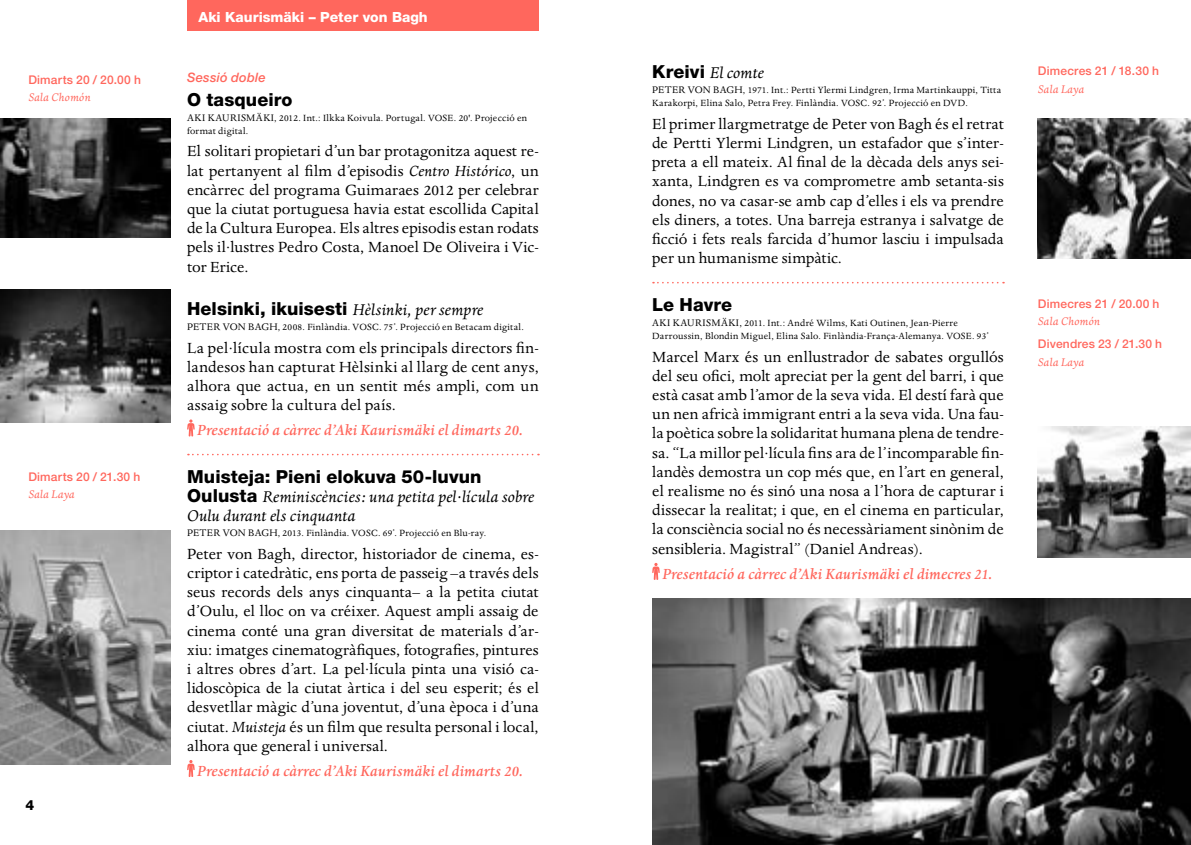
<style>
.page{position:relative;width:1191px;height:845px;background:#fff}
.page>*{position:absolute;margin:0;border:0;box-sizing:border-box;transform-origin:0 0}
.t1{font:800 18px "Helvetica Neue LT";color:#000}
.t2{font:italic 18px/19.2px "Dante";letter-spacing:.005em;color:#000}
.t3{font:17px/19.2px "Dante";letter-spacing:.005em;color:#000;text-align:justify}
.t4{font:italic 500 17px "Dante";letter-spacing:.005em;color:#ff675d}
.t5{font:800 14px "Helvetica Neue LT";color:#fff}
.t6{font:800 14px "Helvetica Neue LT";color:#000}
.t7{font:italic 500 13px "Helvetica Neue LT";letter-spacing:.01em;color:#ff675d}
.t8{font:italic 12.8px "Dante";letter-spacing:.015em;color:#ff675d}
.t9{font:500 12px "Helvetica Neue LT";letter-spacing:.015em;color:#ff675d}
.t10{font:11px "Dante";letter-spacing:.03em;color:#000}
.t11{font:10.4px/13px "Dante";letter-spacing:.025em;color:#000}
.s1{font-size:11px}
.s2{font-style:italic}
.s3{font-family:"Dante";font-weight:400;font-style:italic}
.s4{font-family:"Helvetica Neue LT";font-weight:800;font-style:normal}
</style>
<div class="page">
<div style="left:187px;top:0;width:352px;height:30px;background:#ff675d"></div>
<img style="left:0;top:118px;width:170px;height:120px">
<img style="left:1037px;top:118px;width:154px;height:141px">
<img style="left:1037px;top:426px;width:154px;height:132px">
<img style="left:0;top:289px;width:170px;height:133px">
<img style="left:0;top:530px;width:170px;height:234px">
<img style="left:652px;top:598px;width:539px;height:247px">
<svg style="left:188px;top:454px;width:351px;height:1px"></svg>
<svg style="left:187px;top:419px;width:8px;height:18px"></svg>
<svg style="left:187px;top:760px;width:8px;height:17px"></svg>
<svg style="left:653px;top:282px;width:351px;height:1px"></svg>
<svg style="left:652px;top:563px;width:7px;height:17px"></svg>
<p class="t9" style="left:28px;top:72px;width:114px">Dimarts 20 / 20.00 h</p>
<p class="t8" style="left:28px;top:90px;width:64px">Sala Chomón</p>
<p class="t9" style="left:28px;top:470px;width:113px">Dimarts 20 / 21.30 h</p>
<p class="t8" style="left:28px;top:487px;width:48px">Sala Laya</p>
<p class="t6" style="left:26px;top:797px;width:10px">4</p>
<p class="t5" style="left:198px;top:9px;width:231px">Aki Kaurismäki – Peter von Bagh</p>
<p class="t7" style="left:187px;top:70px;width:80px">Sessió doble</p>
<p class="t1" style="left:187px;top:88px;width:107px">O tasqueiro</p>
<p class="t11" style="left:187px;top:112px;width:341px"><span class="s1">Aki Kaurismäki</span>, 2012. Int.: Ilkka Koivula. Portugal. VOSE. 20'. Projecció en format digital.</p>
<p class="t3" style="left:187px;top:142px;width:353px">El solitari propietari d’un bar protagonitza aquest re&shy;lat pertanyent al film d’episodis <span class="s2">Centro Histórico</span>, un encàrrec del programa Guimaraes 2012 per celebrar que la ciutat portuguesa havia estat escollida Capital de la Cultura Europea. Els altres episodis estan rodats pels il·lustres Pedro Costa, Manoel De Oliveira i Vic&shy;tor Erice.</p>
<p class="t1" style="left:187px;top:298px;width:298px">Helsinki, ikuisesti <span class="s3">Hèlsinki, per sempre</span></p>
<p class="t10" style="left:187px;top:321px;width:77px">Peter von Bagh</p>
<p class="t11" style="left:278px;top:321px;width:247px">, 2008. Finlàndia. VOSC. 75’. Projecció en Betacam digital.</p>
<p class="t3" style="left:187px;top:339px;width:353px">La pel·lícula mostra com els principals directors fin&shy;landesos han capturat Hèlsinki al llarg de cent anys, alhora que actua, en un sentit més ampli, com un assaig sobre la cultura del país.</p>
<p class="t4" style="left:197px;top:421px;width:328px">Presentació a càrrec d’Aki Kaurismäki el dimarts 20.</p>
<p class="t1" style="left:187px;top:465px;width:296px">Muisteja: Pieni elokuva 50-luvun</p>
<p class="t2" style="left:187px;top:487px;width:349px"><span class="s4">Oulusta</span> Reminiscències: una petita pel·lícula sobre<br>Oulu durant els cinquanta</p>
<p class="t10" style="left:187px;top:527px;width:77px">Peter von Bagh</p>
<p class="t11" style="left:278px;top:527px;width:210px">, 2013. Finlàndia. VOSC. 69’. Projecció en Blu-ray.</p>
<p class="t3" style="left:187px;top:545px;width:353px">Peter von Bagh, director, historiador de cinema, es&shy;criptor i catedràtic, ens porta de passeig –a través dels seus records dels anys cinquanta– a la petita ciutat d’Oulu, el lloc on va créixer. Aquest ampli assaig de cinema conté una gran diversitat de materials d’ar&shy;xiu: imatges cinematogràfiques, fotografies, pintures i altres obres d’art. La pel·lícula pinta una visió ca&shy;lidoscòpica de la ciutat àrtica i del seu esperit; és el desvetllar màgic d’una joventut, d’una època i d’una ciutat. <span class="s2">Muisteja</span> és un film que resulta personal i local, alhora que general i universal.</p>
<p class="t4" style="left:197px;top:761px;width:328px">Presentació a càrrec d’Aki Kaurismäki el dimarts 20.</p>
<p class="t2" style="left:652px;top:63px;width:113px"><span class="s4">Kreivi</span> El comte</p>
<p class="t10" style="left:652px;top:84px;width:77px">Peter von Bagh</p>
<p class="t11" style="left:652px;top:84px;width:350px;text-indent:91px">, 1971. Int.: Pertti Ylermi Lindgren, Irma Martinkauppi, Titta<br>Karakorpi, Elina Salo, Petra Frey. Finlàndia. VOSC. 92’. Projecció en DVD.</p>
<p class="t3" style="left:652px;top:115px;width:353px">El primer llargmetratge de Peter von Bagh és el retrat de Pertti Ylermi Lindgren, un estafador que s’inter&shy;preta a ell mateix. Al final de la dècada dels anys sei&shy;xanta, Lindgren es va comprometre amb setanta-sis dones, no va casar-se amb cap d’elles i els va prendre els diners, a totes. Una barreja estranya i salvatge de ficció i fets reals farcida d’humor lasciu i impulsada per un humanisme simpàtic.</p>
<p class="t1" style="left:652px;top:293px;width:81px">Le Havre</p>
<p class="t11" style="left:652px;top:317px;width:338px"><span class="s1">Aki Kaurismäki,</span> 2011. Int.: André Wilms, Kati Outinen, Jean-Pierre<br>Darroussin, Blondin Miguel, Elina Salo. Finlàndia-França-Alemanya. VOSE. 93’</p>
<p class="t3" style="left:652px;top:347px;width:353px">Marcel Marx és un enllustrador de sabates orgullós del seu ofici, molt apreciat per la gent del barri, i que està casat amb l’amor de la seva vida. El destí farà que un nen africà immigrant entri a la seva vida. Una fau&shy;la poètica sobre la solidaritat humana plena de tendre&shy;sa. “La millor pel·lícula fins ara de l’incomparable fin&shy;landès demostra un cop més que, en l’art en general, el realisme no és sinó una nosa a l’hora de capturar i dissecar la realitat; i que, en el cinema en particular, la consciència social no és necessàriament sinònim de sensibleria. Magistral” (Daniel Andreas).</p>
<p class="t4" style="left:662px;top:564px;width:332px">Presentació a càrrec d’Aki Kaurismäki el dimecres 21.</p>
<p class="t9" style="left:1037px;top:64px;width:123px">Dimecres 21 / 18.30 h</p>
<p class="t8" style="left:1037px;top:82px;width:48px">Sala Laya</p>
<p class="t9" style="left:1037px;top:297px;width:123px">Dimecres 21 / 20.00 h</p>
<p class="t8" style="left:1037px;top:314px;width:64px">Sala Chomón</p>
<p class="t9" style="left:1037px;top:337px;width:126px">Divendres 23 / 21.30 h</p>
<p class="t8" style="left:1037px;top:355px;width:48px">Sala Laya</p>
</div>
